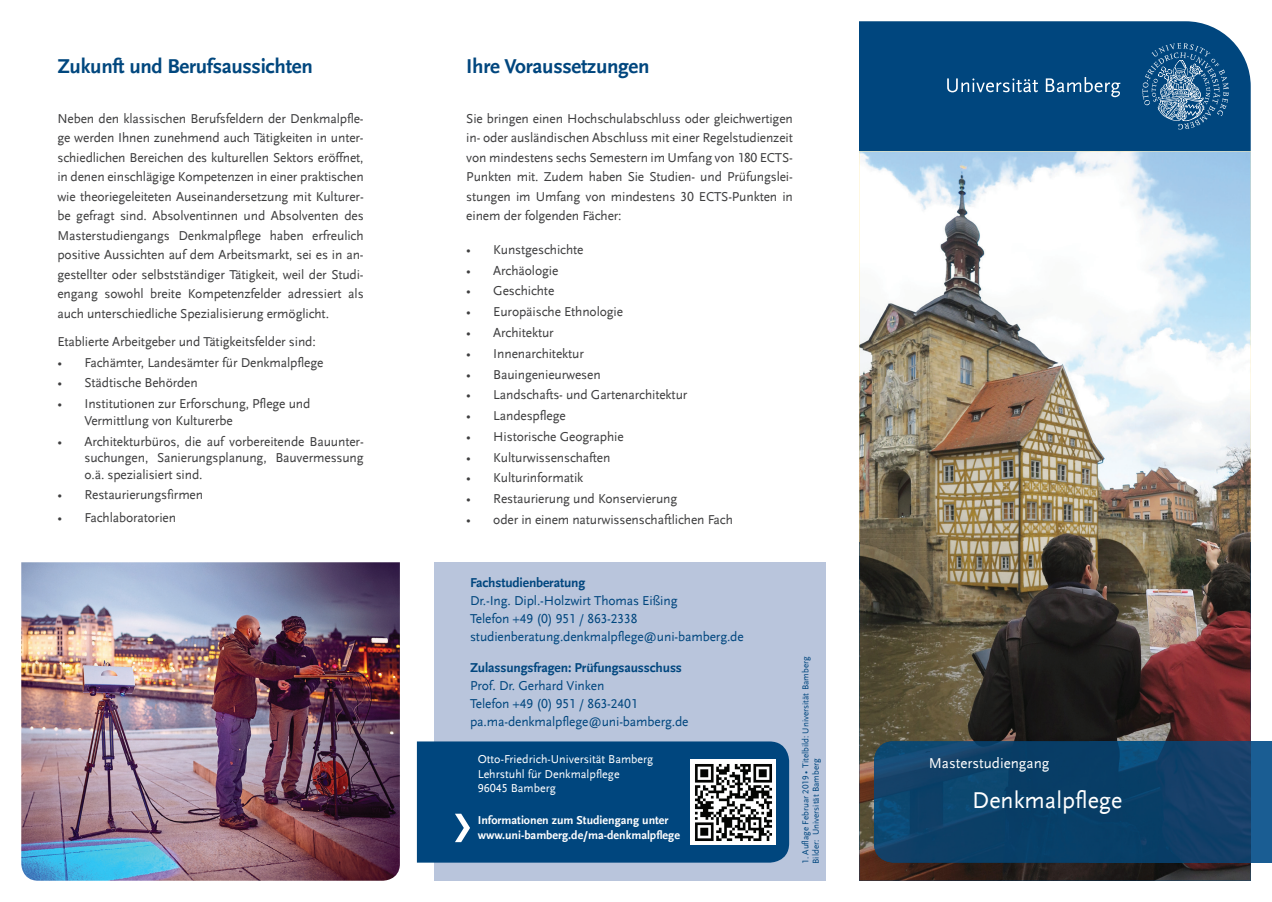
<style>
.page{position:relative;width:1272px;height:902px;background:#fff}
.page>*{position:absolute;margin:0;border:0;box-sizing:border-box;transform-origin:0 0}
.t1{font:24px "UB Scala Sans";color:#fff}
.t2{font:700 21px "UB Scala Sans";letter-spacing:-.015em;color:#01477e}
.t3{font:700 21px "UB Scala Sans";letter-spacing:-.015em;color:#00467e}
.t4{font:15px "UB Scala Sans";color:#fff}
.t5{font:13.5px/19.5px "UB Scala Sans";letter-spacing:-.01em;color:#3e3e3f;text-align:justify}
.t6{font:13.5px/18px "UB Scala Sans";letter-spacing:-.01em;color:#00467e}
.t7{font:700 13.5px "UB Scala Sans";letter-spacing:-.01em;color:#00467e}
.t8{font:12px/14.4px "UB Scala Sans";color:#fff}
.t9{font:700 12px/14.4px "UB Scala Sans";color:#fff}
.t10{font:9px/10.5px "UB Scala Sans";color:#00467e}
</style>
<div class="page">
<div style="left:859px;top:21px;width:391px;height:130px;background:#00467e"></div>
<svg style="left:1142px;top:43px;width:86px;height:86px;background:#2d6694"></svg>
<svg style="left:947px;top:78px;width:91px;height:14px"></svg>
<svg style="left:1045px;top:77px;width:75px;height:20px"></svg>
<div style="left:434px;top:562px;width:391px;height:318px;background:#b9c5dc"></div>
<img style="left:859px;top:151px;width:391px;height:729px">
<div style="left:417px;top:741px;width:372px;height:121px;background:#00467e"></div>
<div style="left:1250px;top:741px;width:21px;height:121px;background:#1a5d93"></div>
<img style="left:874px;top:741px;width:376px;height:121px">
<img style="left:690px;top:759px;width:85px;height:85px">
<img style="left:21px;top:562px;width:379px;height:318px">
<h2 class="t2" style="left:57px;top:54px;width:257px">Zukunft und Berufsaussichten</h2>
<p class="t5" style="left:57px;top:109px;width:308px">Neben den klassischen Berufsfeldern der Denkmalpfle&shy;ge werden Ihnen zunehmend auch Tätigkeiten in unter&shy;schiedlichen Bereichen des kulturellen Sektors eröffnet, in denen einschlägige Kompetenzen in einer praktischen wie theoriegeleiteten Auseinandersetzung mit Kulturer&shy;be gefragt sind. Absolventinnen und Absolventen des Masterstudiengangs Denkmalpflege haben erfreulich positive Aussichten auf dem Arbeitsmarkt, sei es in an&shy;gestellter oder selbstständiger Tätigkeit, weil der Studi&shy;engang sowohl breite Kompetenzfelder adressiert als auch unterschiedliche Spezialisierung ermöglicht.</p>
<p class="t5" style="left:57px;top:332px;width:260px">Etablierte Arbeitgeber und Tätigkeitsfelder sind:</p>
<p class="t5" style="left:57px;top:352px;width:267px">• Fachämter, Landesämter für Denkmalpflege</p>
<p class="t5" style="left:57px;top:373px;width:142px">• Städtische Behörden</p>
<p class="t5" style="left:84px;top:395px;width:227px;line-height:16.5px;text-indent:-27px">• Institutionen zur Erforschung, Pflege und<br>Vermittlung von Kulturerbe</p>
<p class="t5" style="left:84px;top:433px;width:281px;line-height:16.5px;text-indent:-27px">• Architekturbüros, die auf vorbereitende Bauunter&shy;suchungen, Sanierungsplanung, Bauvermessung o.ä. spezialisiert sind.</p>
<p class="t5" style="left:57px;top:485px;width:147px">• Restaurierungsfirmen</p>
<p class="t5" style="left:57px;top:507px;width:120px">• Fachlaboratorien</p>
<h2 class="t3" style="left:466px;top:54px;width:185px">Ihre Voraussetzungen</h2>
<p class="t5" style="left:466px;top:109px;width:328px">Sie bringen einen Hochschulabschluss oder gleichwertigen in- oder ausländischen Abschluss mit einer Regelstudienzeit von mindestens sechs Semestern im Umfang von 180 ECTS-Punkten mit. Zudem haben Sie Studien- und Prüfungslei&shy;stungen im Umfang von mindestens 30 ECTS-Punkten in einem der folgenden Fächer:</p>
<p class="t5" style="left:466px;top:240px;width:119px">• Kunstgeschichte</p>
<p class="t5" style="left:466px;top:260px;width:94px">• Archäologie</p>
<p class="t5" style="left:466px;top:281px;width:90px">• Geschichte</p>
<p class="t5" style="left:466px;top:302px;width:158px">• Europäische Ethnologie</p>
<p class="t5" style="left:466px;top:323px;width:89px">• Architektur</p>
<p class="t5" style="left:466px;top:343px;width:119px">• Innenarchitektur</p>
<p class="t5" style="left:466px;top:364px;width:136px">• Bauingenieurwesen</p>
<p class="t5" style="left:466px;top:385px;width:222px">• Landschafts- und Gartenarchitektur</p>
<p class="t5" style="left:466px;top:406px;width:101px">• Landespflege</p>
<p class="t5" style="left:466px;top:426px;width:159px">• Historische Geographie</p>
<p class="t5" style="left:466px;top:447px;width:146px">• Kulturwissenschaften</p>
<p class="t5" style="left:466px;top:468px;width:118px">• Kulturinformatik</p>
<p class="t5" style="left:466px;top:489px;width:212px">• Restaurierung und Konservierung</p>
<p class="t5" style="left:466px;top:509px;width:268px">• oder in einem naturwissenschaftlichen Fach</p>
<p class="t7" style="left:470px;top:574px;width:117px">Fachstudienberatung</p>
<p class="t6" style="left:470px;top:591px;width:275px">Dr.-Ing. Dipl.-Holzwirt Thomas Eißing<br>Telefon +49 (0) 951 / 863-2338 studienberatung.denkmalpflege@uni-bamberg.de</p>
<p class="t7" style="left:470px;top:659px;width:213px">Zulassungsfragen: Prüfungsausschuss</p>
<p class="t6" style="left:470px;top:676px;width:220px">Prof. Dr. Gerhard Vinken<br>Telefon +49 (0) 951 / 863-2401 pa.ma-denkmalpflege@uni-bamberg.de</p>
<p class="t8" style="left:477px;top:752px;width:177px">Otto-Friedrich-Universität Bamberg<br>Lehrstuhl für Denkmalpflege<br>96045 Bamberg</p>
<p class="t9" style="left:477px;top:813px;width:204px">Informationen zum Studiengang unter www.uni-bamberg.de/ma-denkmalpflege</p>
<p class="t10" style="left:800px;top:863px;width:209px;rotate:-90deg">1. Auflage Februar 2019 • Titelbild: Universität Bamberg<br>Bilder: Universität Bamberg</p>
<p class="t4" style="left:928px;top:754px;width:122px">Masterstudiengang</p>
<h1 class="t1" style="left:972px;top:786px;width:152px">Denkmalpflege</h1>
</div>
